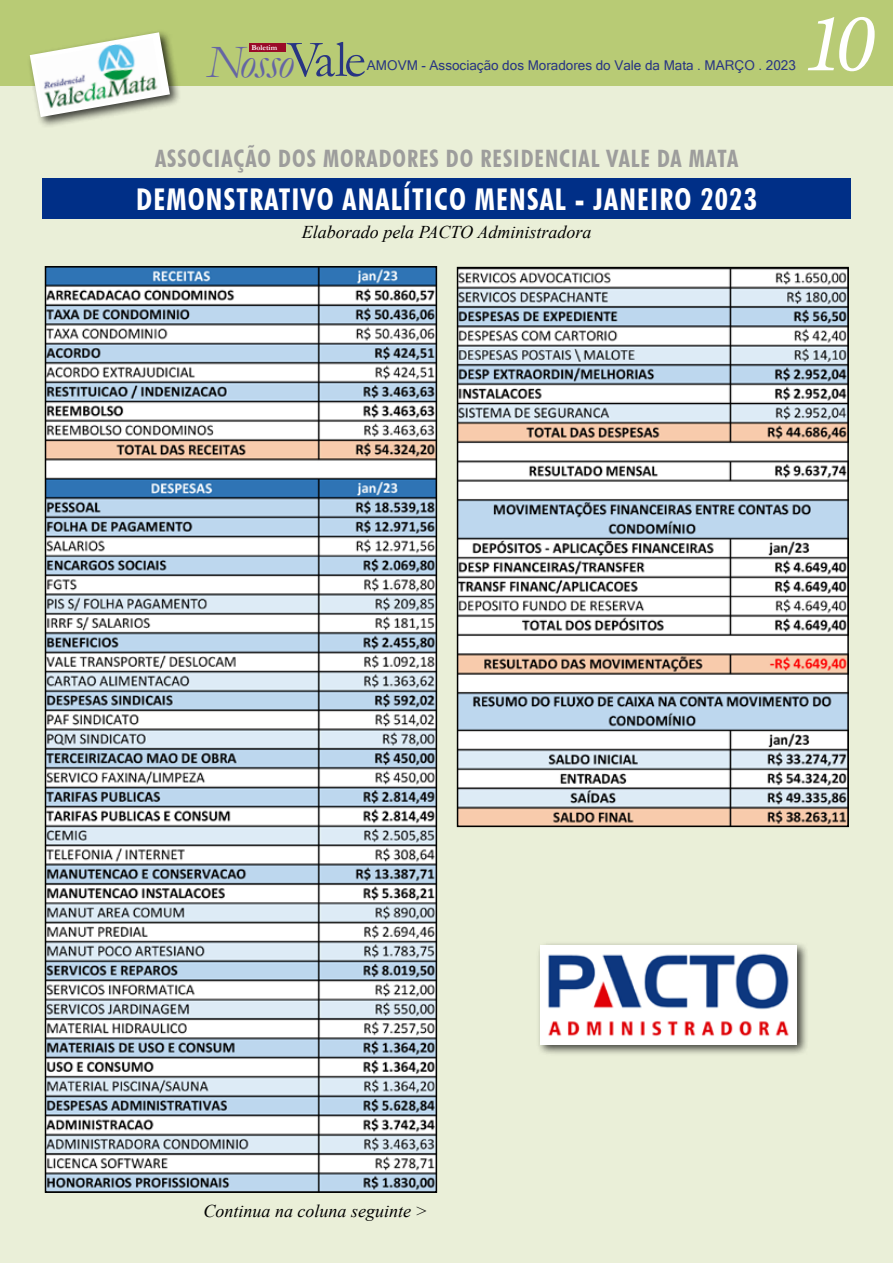
<style>
.page{position:relative;width:893px;height:1263px;background:#eaefd8}
.page>*{position:absolute;margin:0;border:0;box-sizing:border-box;transform-origin:0 0}
.t1{font:italic 84px "Minion Variable Concept";color:#fff}
.t2{font:italic 46.95px "Garamond";letter-spacing:-.04em;color:#6565a4}
.t3{font:700 condensed 30px "Futura BT";letter-spacing:.04em;color:#fff}
.t4{font:700 condensed 24px "Futura BT";letter-spacing:.04em;color:#9d9d9c}
.t5{font:italic 18px "Times New Roman";color:#000}
.t6{font:13.5px "Microsoft Sans Serif";color:#283583}
.t7{font:700 7.65px "Garamond";color:#fff}
.s1{font-style:normal;font-size:52.35px;color:#283583}
</style>
<div class="page">
<div style="left:0;top:0;width:893px;height:85px;background:#b8cb75"></div>
<div style="left:249px;top:43px;width:36px;height:8px;background:#9a0b28"></div>
<div style="left:26px;top:29px;width:156px;height:100px;background:#000;opacity:.75"></div>
<svg style="left:30px;top:32px;width:140px;height:85px"></svg>
<img style="left:35px;top:38px;width:127px;height:76px">
<img style="left:48px;top:269px;width:386px;height:921px">
<div style="left:45px;top:266px;width:392px;height:927px;border:2px solid #000"></div>
<img style="left:460px;top:270px;width:386px;height:554px">
<div style="left:457px;top:267px;width:392px;height:560px;border:2px solid #000"></div>
<div style="left:43px;top:178px;width:807px;height:40px;background:#002f87"></div>
<div style="left:536px;top:941px;width:273px;height:116px;background:#000;opacity:.75"></div>
<img style="left:540px;top:945px;width:256px;height:99px">
<h2 class="t2" style="left:207px;top:31px;width:161px">Nosso<span class="s1">Vale</span></h2>
<p class="t7" style="left:251px;top:42px;width:27px">Boletim</p>
<p class="t6" style="left:367px;top:57px;width:430px">AMOVM - Associação dos Moradores do Vale da Mata . MARÇO . 2023</p>
<h1 class="t1" style="left:803px;top:-15px;width:73px">10</h1>
<h3 class="t4" style="left:155px;top:144px;width:585px">ASSOCIAÇÃO DOS MORADORES DO RESIDENCIAL VALE DA MATA</h3>
<h3 class="t3" style="left:136px;top:181px;width:622px">DEMONSTRATIVO ANALÍTICO MENSAL - JANEIRO 2023</h3>
<p class="t5" style="left:302px;top:219px;width:291px">Elaborado pela PACTO Administradora</p>
<p class="t5" style="left:204px;top:1198px;width:226px">Continua na coluna seguinte &gt;</p>
</div>
